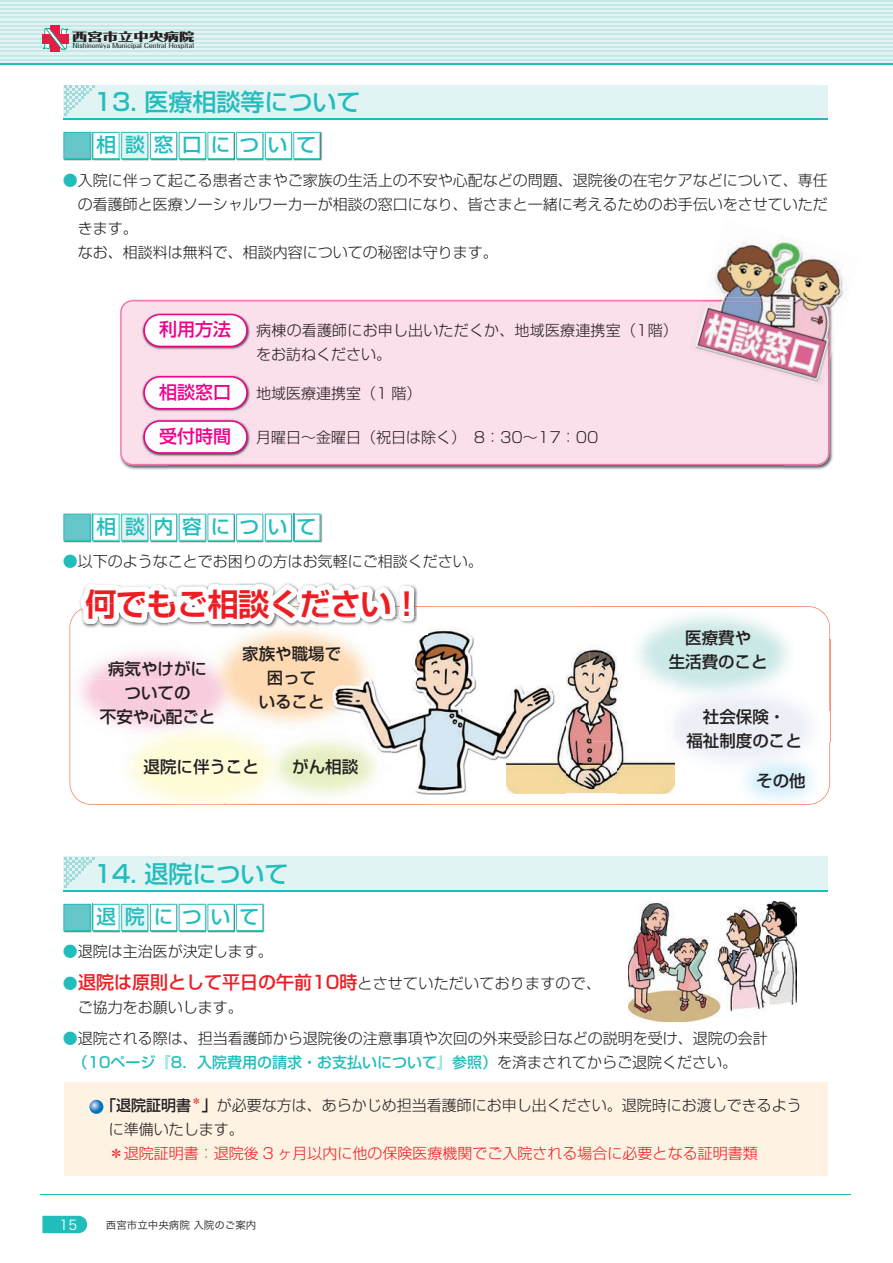
<style>
.page{position:relative;width:893px;height:1263px;background:#fff}
.page>*{position:absolute;margin:0;border:0;box-sizing:border-box;transform-origin:0 0}
.t1{font:700 31.2px "Shin Go Pro De";letter-spacing:-.02em;color:#ee1d23}
.t2{font:500 24px "Shin Go Pro";color:#21bdbd}
.t3{font:500 19.65px "Shin Go Pro";letter-spacing:.455em;color:#21bdbd}
.t4{font:500 18px "Shin Go Pro";color:#ee1d23}
.t5{font:500 18px "Shin Go Pro";color:#ed028c}
.t6{font:500 16.5px/24px "Shin Go Pro";color:#231f20;text-align:center}
.t7{font:300 15px/24px "Shin Go Pro";color:#231f20}
.t8{font:300 15px "Shin Go Pro";color:#ee1d23}
.t9{font:13.5px "Hira Kaku Pro W3";color:#fff}
.t10{font:800 11.4px "Folk Pro";letter-spacing:.01em;color:#231f20;scale:1.33 1}
.t11{font:10.5px "Hira Kaku Pro W3";color:#231f20}
.t12{font:500 6.45px "Folk Pro";letter-spacing:.015em;color:#231f20}
.s1{color:#21bdbd}
.s2{font-weight:300;font-size:15px;color:#21bdbd}
.s3{font-weight:300;font-size:15px;color:#231f20}
.s4{font-weight:500;color:#21bdbd}
.s5{font-weight:500}
</style>
<div class="page">
<svg style="left:0;top:1px;width:893px;height:62px;background:#dbf0f0"></svg>
<hr style="left:0;top:63px;width:893px;height:1px;background:#21bdbd">
<hr style="left:0;top:0;width:893px;height:1px;background:#c6e7e8">
<hr style="left:0;top:4px;width:893px;height:1px;background:#c6e7e8">
<hr style="left:0;top:8px;width:893px;height:2px;background:#c6e7e8">
<hr style="left:0;top:12px;width:893px;height:2px;background:#c6e7e8">
<hr style="left:0;top:17px;width:893px;height:1px;background:#c6e7e8">
<hr style="left:0;top:21px;width:893px;height:1px;background:#c6e7e8">
<hr style="left:0;top:25px;width:893px;height:2px;background:#c6e7e8">
<hr style="left:0;top:29px;width:893px;height:2px;background:#c6e7e8">
<hr style="left:0;top:34px;width:893px;height:1px;background:#c6e7e8">
<hr style="left:0;top:38px;width:893px;height:1px;background:#c6e7e8">
<hr style="left:0;top:42px;width:893px;height:2px;background:#c6e7e8">
<hr style="left:0;top:46px;width:893px;height:2px;background:#c6e7e8">
<hr style="left:0;top:51px;width:893px;height:1px;background:#c6e7e8">
<hr style="left:0;top:55px;width:893px;height:1px;background:#c6e7e8">
<hr style="left:0;top:59px;width:893px;height:2px;background:#c6e7e8">
<svg style="left:42px;top:1216px;width:45px;height:17px"></svg>
<div style="left:51px;top:26px;width:9px;height:26px;background:#ed1845"></div>
<div style="left:42px;top:34px;width:26px;height:9px;background:#ed1845"></div>
<svg style="left:43px;top:28px;width:25px;height:21px"></svg>
<hr style="left:40px;top:1194px;width:810px;height:1px;background:#21bdbd">
<img style="left:566px;top:650px;width:51px;height:143px">
<img style="left:119px;top:340px;width:49px;height:130px">
<img style="left:784px;top:366px;width:49px;height:104px">
<img style="left:168px;top:465px;width:616px;height:5px">
<div style="left:120px;top:300px;width:709px;height:165px;background:#fbdfeb"></div>
<img style="left:69px;top:618px;width:3px;height:161px">
<img style="left:70px;top:620px;width:98px;height:159px">
<img style="left:72px;top:625px;width:96px;height:10px">
<img style="left:168px;top:625px;width:111px;height:10px">
<svg style="left:72px;top:584px;width:355px;height:41px"></svg>
<img style="left:86px;top:804px;width:139px;height:1px">
<img style="left:77px;top:679px;width:148px;height:125px">
<img style="left:589px;top:606px;width:241px;height:34px">
<img style="left:589px;top:607px;width:240px;height:33px">
<img style="left:589px;top:634px;width:85px;height:108px">
<img style="left:617px;top:742px;width:78px;height:63px">
<img style="left:617px;top:742px;width:57px;height:51px">
<img style="left:829px;top:640px;width:2px;height:71px">
<img style="left:617px;top:640px;width:183px;height:102px">
<img style="left:695px;top:711px;width:15px;height:31px">
<svg style="left:695px;top:804px;width:30px;height:1px"></svg>
<img style="left:710px;top:711px;width:121px;height:31px">
<img style="left:725px;top:742px;width:105px;height:63px">
<img style="left:725px;top:711px;width:104px;height:93px">
<img style="left:141px;top:312px;width:110px;height:38px">
<svg style="left:143px;top:314px;width:105px;height:33px"></svg>
<img style="left:93px;top:131px;width:27px;height:30px">
<img style="left:63px;top:131px;width:28px;height:30px">
<img style="left:122px;top:131px;width:84px;height:30px">
<img style="left:237px;top:131px;width:55px;height:30px">
<img style="left:294px;top:131px;width:28px;height:30px">
<svg style="left:64px;top:132px;width:256px;height:27px"></svg>
<img style="left:294px;top:513px;width:28px;height:30px">
<img style="left:93px;top:513px;width:27px;height:30px">
<img style="left:63px;top:513px;width:28px;height:30px">
<img style="left:122px;top:513px;width:84px;height:30px">
<img style="left:208px;top:513px;width:27px;height:30px">
<img style="left:237px;top:513px;width:55px;height:30px">
<svg style="left:64px;top:514px;width:256px;height:27px"></svg>
<div style="left:64px;top:85px;width:764px;height:33px;background:#e1f3f3"></div>
<svg style="left:64px;top:85px;width:31px;height:31px"></svg>
<hr style="left:64px;top:118px;width:764px;height:1px;background:#21bdbd">
<img style="left:93px;top:903px;width:27px;height:30px">
<img style="left:63px;top:903px;width:28px;height:30px">
<img style="left:122px;top:903px;width:84px;height:30px">
<img style="left:237px;top:903px;width:28px;height:30px">
<svg style="left:64px;top:904px;width:199px;height:27px"></svg>
<div style="left:64px;top:857px;width:764px;height:33px;background:#e1f3f3"></div>
<svg style="left:64px;top:857px;width:31px;height:31px"></svg>
<hr style="left:64px;top:890px;width:764px;height:1px;background:#21bdbd">
<img style="left:714px;top:237px;width:131px;height:68px">
<img style="left:702px;top:298px;width:132px;height:68px">
<img style="left:689px;top:301px;width:139px;height:86px">
<img style="left:702px;top:300px;width:127px;height:71px">
<img style="left:141px;top:374px;width:110px;height:38px">
<svg style="left:143px;top:376px;width:105px;height:33px"></svg>
<img style="left:141px;top:418px;width:110px;height:39px">
<svg style="left:143px;top:420px;width:105px;height:34px"></svg>
<img style="left:417px;top:629px;width:149px;height:166px">
<img style="left:507px;top:634px;width:59px;height:159px">
<img style="left:417px;top:616px;width:10px;height:19px">
<img style="left:319px;top:616px;width:98px;height:75px">
<img style="left:319px;top:616px;width:95px;height:6px">
<img style="left:319px;top:616px;width:90px;height:3px">
<svg style="left:319px;top:679px;width:7px;height:12px"></svg>
<img style="left:319px;top:691px;width:107px;height:108px">
<img style="left:326px;top:691px;width:91px;height:79px">
<div style="left:64px;top:1082px;width:764px;height:93px;background:#fef2e3"></div>
<svg style="left:89px;top:1100px;width:14px;height:14px"></svg>
<img style="left:629px;top:901px;width:168px;height:120px">
<p class="t10" style="left:72px;top:26px;width:93px">西宮市立中央病院</p>
<p class="t12" style="left:73px;top:40px;width:123px">Nishinomiya Municipal Central Hospital</p>
<h2 class="t2" style="left:94px;top:83px;width:268px">13. 医療相談等について</h2>
<h3 class="t3" style="left:97px;top:129px;width:221px">相談窓口について</h3>
<p class="t7" style="left:63px;top:166px;width:766px"><span class="s1">●</span>入院に伴って起こる患者さまやご家族の生活上の不安や心配などの問題、退院後の在宅ケアなどについて、専任</p>
<p class="t7" style="left:78px;top:190px;width:751px">の看護師と医療ソーシャルワーカーが相談の窓口になり、皆さまと一緒に考えるためのお手伝いをさせていただ</p>
<p class="t7" style="left:78px;top:214px;width:62px">きます。</p>
<p class="t7" style="left:63px;top:238px;width:437px">　なお、相談料は無料で、相談内容についての秘密は守ります。</p>
<p class="t5" style="left:159px;top:315px;width:73px">利用方法</p>
<p class="t7" style="left:256px;top:317px;width:423px">病棟の看護師にお申し出いただくか、地域医療連携室（1階）をお訪ねください。</p>
<p class="t5" style="left:159px;top:377px;width:73px">相談窓口</p>
<p class="t7" style="left:256px;top:380px;width:167px">地域医療連携室（1 階）</p>
<p class="t5" style="left:159px;top:421px;width:73px">受付時間</p>
<p class="t7" style="left:256px;top:423px;width:344px">月曜日～金曜日（祝日は除く）　8：30～17：00</p>
<h3 class="t3" style="left:97px;top:510px;width:221px">相談内容について</h3>
<p class="t7" style="left:63px;top:548px;width:422px"><span class="s1">●</span>以下のようなことでお困りの方はお気軽にご相談ください。</p>
<h1 class="t1" style="left:85px;top:578px;width:338px">何でもご相談ください！</h1>
<p class="t6" style="left:100px;top:654px;width:117px">病気やけがについての<br>不安や心配ごと</p>
<p class="t6" style="left:242px;top:640px;width:100px">家族や職場で困って<br>いること</p>
<p class="t6" style="left:144px;top:753px;width:117px">退院に伴うこと</p>
<p class="t6" style="left:292px;top:753px;width:67px">がん相談</p>
<h2 class="t2" style="left:94px;top:854px;width:196px">14. 退院について</h2>
<h3 class="t3" style="left:97px;top:901px;width:164px">退院について</h3>
<p class="t6" style="left:669px;top:624px;width:101px">医療費や<br>生活費のこと</p>
<p class="t6" style="left:686px;top:703px;width:117px">社会保険・<br>福祉制度のこと</p>
<p class="t6" style="left:756px;top:767px;width:51px">その他</p>
<p class="t7" style="left:63px;top:938px;width:212px"><span class="s1">●</span>退院は主治医が決定します。</p>
<p class="t4" style="left:63px;top:967px;width:540px"><span class="s2">●</span>退院は原則として平日の午前10時<span class="s3">とさせていただいておりますので、</span></p>
<p class="t7" style="left:78px;top:993px;width:166px">ご協力をお願いします。</p>
<p class="t7" style="left:73px;top:1025px;width:697px;text-indent:-10px"><span class="s1">●</span>退院される際は、担当看護師から退院後の注意事項や次回の外来受診日などの説明を受け、退院の会計<span class="s4">（10ページ『8．入院費用の請求・お支払いについて』参照）</span>を済まされてからご退院ください。</p>
<p class="t7" style="left:109px;top:1091px;width:694px;text-indent:-8px"><span class="s5">「退院証明書</span><sup>＊</sup><span class="s5">」</span>が必要な方は、あらかじめ担当看護師にお申し出ください。退院時にお渡しできるように準備いたします。</p>
<p class="t8" style="left:109px;top:1141px;width:650px">＊退院証明書：退院後 3 ヶ月以内に他の保険医療機関でご入院される場合に必要となる証明書類</p>
<p class="t9" style="left:60px;top:1213px;width:19px">15</p>
<p class="t11" style="left:106px;top:1215px;width:152px">西宮市立中央病院 入院のご案内</p>
</div>
